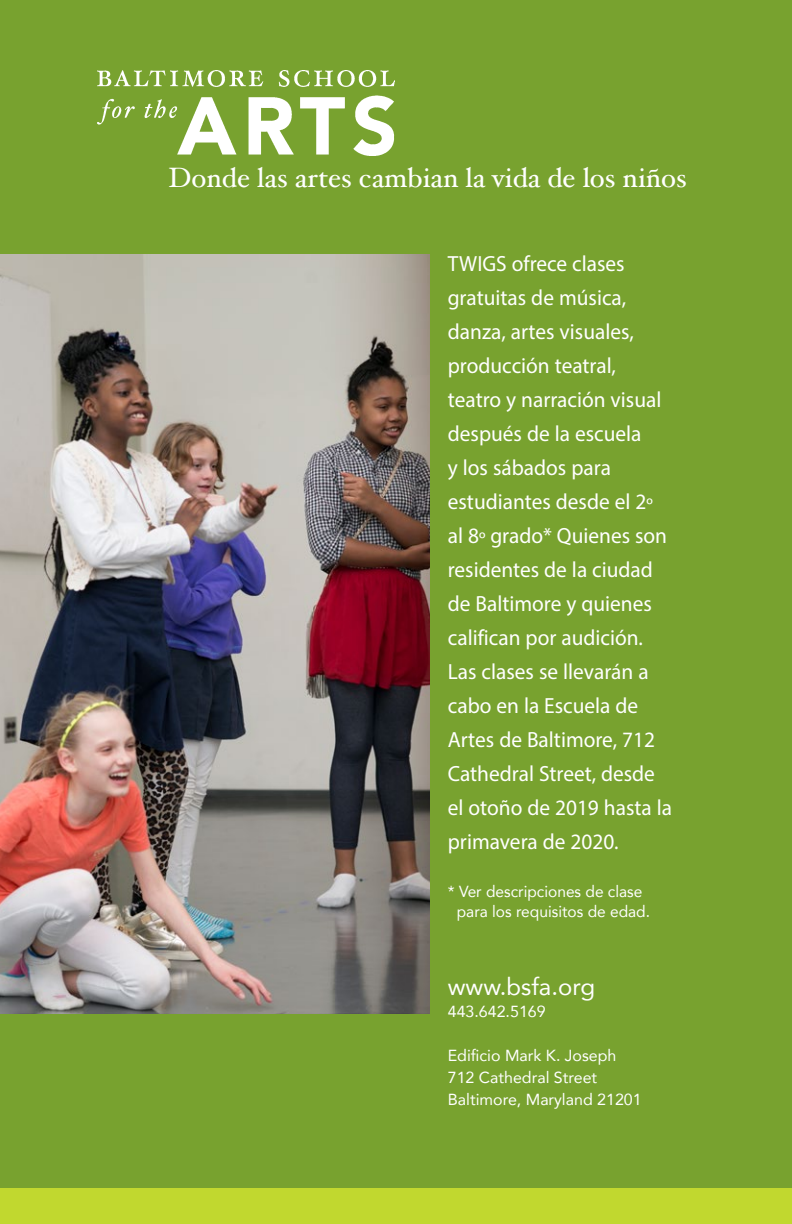
<style>
.page{position:relative;width:792px;height:1224px;background:#78a22f}
.page>*{position:absolute;margin:0;border:0;box-sizing:border-box;transform-origin:0 0}
.t1{font:28px "Hoefler Text";color:#fff}
.t2{font:24px "Avenir";color:#fff}
.t3{font:22px/34px "Myriad Pro";color:#fff}
.t4{font:16px/22px "Avenir";color:#fff;text-align:center}
.s1{font-size:18px}
</style>
<div class="page">
<img style="left:98px;top:71px;width:297px;height:84px">
<img style="left:0;top:255px;width:430px;height:759px">
<div style="left:0;top:1188px;width:792px;height:36px;background:#c1d82f"></div>
<p class="t1" style="left:168px;top:160px;width:520px">Donde las artes cambian la vida de los niños</p>
<p class="t3" style="left:448px;top:247px;width:226px">TWIGS ofrece clases gratuitas de música, danza, artes visuales, producción teatral, teatro y narración visual después de la escuela<br>y los sábados para estudiantes desde el 2<span class="s1">º </span>al 8<span class="s1">º</span> grado* Quienes son residentes de la ciudad de Baltimore y quienes califican por audición.<br>Las clases se llevarán a cabo en la Escuela de<br>Artes de Baltimore, 712<br>Cathedral Street, desde el otoño de 2019 hasta la primavera de 2020.</p>
<p class="t4" style="left:448px;top:881px;width:204px;line-height:20px">* Ver descripciones de clase para los requisitos de edad.</p>
<p class="t2" style="left:448px;top:968px;width:149px">www.bsfa.org</p>
<p class="t4" style="left:448px;top:1000px;width:99px">443.642.5169</p>
<p class="t4" style="left:448px;top:1044px;width:195px;text-align:left">Edificio Mark K. Joseph<br>712 Cathedral Street<br>Baltimore, Maryland 21201</p>
</div>
